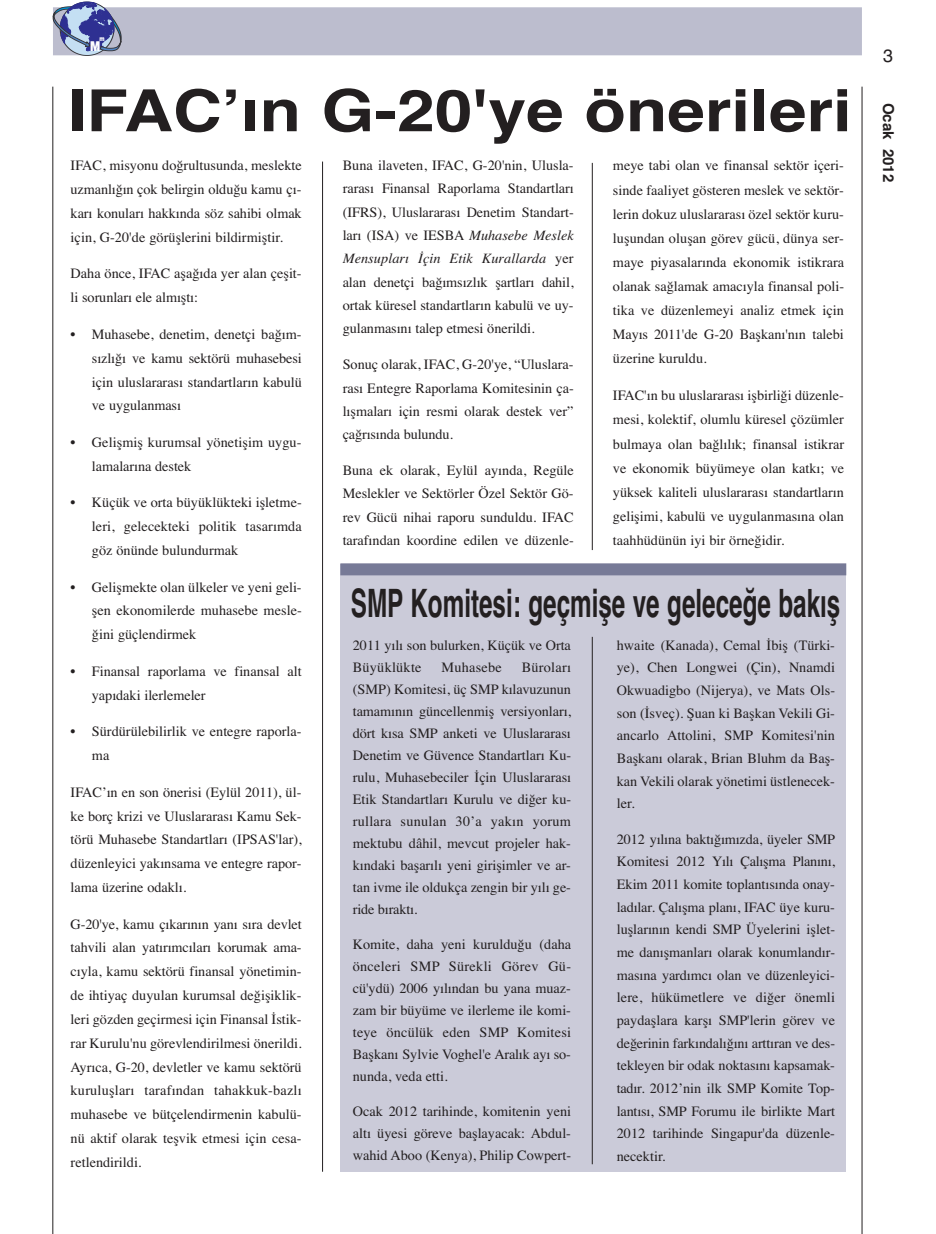
<style>
.page{position:relative;width:936px;height:1234px;background:#fff}
.page>*{position:absolute;margin:0;border:0;box-sizing:border-box;transform-origin:0 0}
.t1{font:700 58.05px "Helvetica TU";color:#231f20;scale:1.17 1}
.t2{font:700 39px "Helvetica TU";color:#231f20;scale:.62 1}
.t3{font:18px "Helvetica TU";color:#231f20}
.t4{font:700 15px "Helvetica TU";color:#231f20}
.t5{font:14.25px/23.9px "Times TU";color:#231f20;text-align:justify}
.t6{font:900 13.65px "Helvetica Neue";color:#fff;scale:.79 1}
.t7{font:900 7.05px "Helvetica Neue";color:#fff;scale:.76 1}
.s1{font-style:italic}
</style>
<div class="page">
<div style="left:53px;top:7px;width:808px;height:48px;background:#bcbdce"></div>
<svg style="left:53px;top:2px;width:68px;height:54px"></svg>
<hr style="left:52px;top:87px;width:1px;height:1146px;background:#231f20">
<hr style="left:322px;top:161px;width:1px;height:1010px;background:#231f20">
<hr style="left:592px;top:163px;width:1px;height:387px;background:#231f20">
<hr style="left:861px;top:87px;width:1px;height:1146px;background:#231f20">
<div style="left:341px;top:564px;width:505px;height:607px;background:#cbcbd9"></div>
<hr style="left:592px;top:636px;width:1px;height:527px;background:#231f20">
<div style="left:340px;top:563px;width:506px;height:12px;background:#777a97"></div>
<p class="t7" style="left:99px;top:36px;width:8px">m</p>
<p class="t6" style="left:90px;top:41px;width:14px">M</p>
<h1 class="t1" style="left:68px;top:77px;width:671px">IFAC’ın G-20'ye önerileri</h1>
<p class="t5" style="left:71px;top:153px;width:232px">IFAC, misyonu doğrultusunda, meslekte uzmanlığın çok belirgin olduğu kamu çı&shy;karı konuları hakkında söz sahibi olmak için, G-20'de görüşlerini bildirmiştir.</p>
<p class="t5" style="left:71px;top:261px;width:232px">Daha önce, IFAC aşağıda yer alan çeşit&shy;li sorunları ele almıştı:</p>
<p class="t5" style="left:92px;top:322px;width:211px;text-indent:-21px">• Muhasebe, denetim, denetçi bağım&shy;sızlığı ve kamu sektörü muhasebesi için uluslararası standartların kabulü ve uygulanması</p>
<p class="t5" style="left:92px;top:430px;width:211px;text-indent:-21px">• Gelişmiş kurumsal yönetişim uygu&shy;lamalarına destek</p>
<p class="t5" style="left:92px;top:490px;width:211px;text-indent:-21px">• Küçük ve orta büyüklükteki işletme&shy;leri, gelecekteki politik tasarımda göz önünde bulundurmak</p>
<p class="t5" style="left:92px;top:574px;width:211px;text-indent:-21px">• Gelişmekte olan ülkeler ve yeni geli&shy;şen ekonomilerde muhasebe mesle&shy;ğini güçlendirmek</p>
<p class="t5" style="left:92px;top:659px;width:211px;text-indent:-21px">• Finansal raporlama ve finansal alt yapıdaki ilerlemeler</p>
<p class="t5" style="left:92px;top:719px;width:211px;text-indent:-21px">• Sürdürülebilirlik ve entegre raporla&shy;ma</p>
<p class="t5" style="left:71px;top:779px;width:232px">IFAC’ın en son önerisi (Eylül 2011), ül&shy;ke borç krizi ve Uluslararası Kamu Sek&shy;törü Muhasebe Standartları (IPSAS'lar), düzenleyici yakınsama ve entegre rapor&shy;lama üzerine odaklı.</p>
<p class="t5" style="left:71px;top:911px;width:232px">G-20'ye, kamu çıkarının yanı sıra devlet tahvili alan yatırımcıları korumak ama&shy;cıyla, kamu sektörü finansal yönetimin&shy;de ihtiyaç duyulan kurumsal değişiklik&shy;leri gözden geçirmesi için Finansal İstik&shy;rar Kurulu'nu görevlendirilmesi önerildi.<br>Ayrıca, G-20, devletler ve kamu sektörü kuruluşları tarafından tahakkuk-bazlı muhasebe ve bütçelendirmenin kabulü&shy;nü aktif olarak teşvik etmesi için cesa&shy;retlendirildi.</p>
<p class="t5" style="left:342px;top:154px;width:233px;line-height:23.2px">Buna ilaveten, IFAC, G-20'nin, Ulusla&shy;rarası Finansal Raporlama Standartları (IFRS), Uluslararası Denetim Standart&shy;ları (ISA) ve IESBA <span class="s1">Muhasebe Meslek Mensupları İçin Etik Kurallarda</span> yer alan denetçi bağımsızlık şartları dahil, ortak küresel standartların kabulü ve uy&shy;gulanmasını talep etmesi önerildi.</p>
<p class="t5" style="left:342px;top:352px;width:232px;line-height:23.2px">Sonuç olarak, IFAC, G-20'ye, “Uluslara&shy;rası Entegre Raporlama Komitesinin ça&shy;lışmaları için resmi olarak destek ver” çağrısında bulundu.</p>
<p class="t5" style="left:342px;top:458px;width:232px;line-height:23.2px">Buna ek olarak, Eylül ayında, Regüle Meslekler ve Sektörler Özel Sektör Gö&shy;rev Gücü nihai raporu sunduldu. IFAC tarafından koordine edilen ve düzenle-</p>
<p class="t5" style="left:613px;top:153px;width:233px">meye tabi olan ve finansal sektör içeri&shy;sinde faaliyet gösteren meslek ve sektör&shy;lerin dokuz uluslararası özel sektör kuru&shy;luşundan oluşan görev gücü, dünya ser&shy;maye piyasalarında ekonomik istikrara olanak sağlamak amacıyla finansal poli&shy;tika ve düzenlemeyi analiz etmek için Mayıs 2011'de G-20 Başkanı'nın talebi üzerine kuruldu.</p>
<p class="t5" style="left:613px;top:383px;width:233px">IFAC'ın bu uluslararası işbirliği düzenle&shy;mesi, kolektif, olumlu küresel çözümler bulmaya olan bağlılık; finansal istikrar ve ekonomik büyümeye olan katkı; ve yüksek kaliteli uluslararası standartların gelişimi, kabulü ve uygulanmasına olan taahhüdünün iyi bir örneğidir.</p>
<h2 class="t2" style="left:351px;top:580px;width:791px">SMP Komitesi: geçmişe ve geleceğe bakış</h2>
<p class="t5" style="left:353px;top:633px;width:219px;line-height:22px">2011 yılı son bulurken, Küçük ve Orta<br>Büyüklükte</p>
<p class="t5" style="left:353px;top:655px;width:220px;line-height:22px;text-indent:169px">Büroları (SMP) Komitesi, üç SMP kılavuzunun tamamının güncellenmiş versiyonları, dört kısa SMP anketi ve Uluslararası Denetim ve Güvence Standartları Ku&shy;rulu, Muhasebeciler İçin Uluslararası Etik Standartları Kurulu ve diğer ku&shy;rullara sunulan 30’a yakın yorum mektubu dâhil, mevcut projeler hak&shy;kındaki başarılı yeni girişimler ve ar&shy;tan ivme ile oldukça zengin bir yılı ge&shy;ride bıraktı.</p>
<p class="t5" style="left:353px;top:932px;width:220px;line-height:22px">Komite, daha yeni kurulduğu (daha önceleri SMP Sürekli Görev Gü&shy;cü'ydü) 2006 yılından bu yana muaz&shy;zam bir büyüme ve ilerleme ile komi&shy;teye öncülük eden SMP Komitesi Başkanı Sylvie Voghel'e Aralık ayı so&shy;nunda, veda etti.</p>
<p class="t5" style="left:353px;top:1099px;width:220px;line-height:22px">Ocak 2012 tarihinde, komitenin yeni altı üyesi göreve başlayacak: Abdul&shy;wahid Aboo (Kenya), Philip Cowpert-</p>
<p class="t5" style="left:441px;top:654px;width:62px">Muhasebe</p>
<p class="t5" style="left:616px;top:633px;width:220px;line-height:22.6px">hwaite (Kanada), Cemal İbiş (Türki&shy;ye), Chen Longwei (Çin), Nnamdi Okwuadigbo (Nijerya), ve Mats Ols&shy;son (İsveç). Şuan ki Başkan Vekili Gi&shy;ancarlo Attolini, SMP Komitesi'nin Başkanı olarak, Brian Bluhm da Baş&shy;kan Vekili olarak yönetimi üstlenecek&shy;ler.</p>
<p class="t5" style="left:616px;top:827px;width:220px;line-height:22.6px">2012 yılına baktığımızda, üyeler SMP Komitesi 2012 Yılı Çalışma Planını, Ekim 2011 komite toplantısında onay&shy;ladılar. Çalışma planı, IFAC üye kuru&shy;luşlarının kendi SMP Üyelerini işlet&shy;me danışmanları olarak konumlandır&shy;masına yardımcı olan ve düzenleyici&shy;lere, hükümetlere ve diğer önemli paydaşlara karşı SMP'lerin görev ve değerinin farkındalığını arttıran ve des&shy;tekleyen bir odak noktasını kapsamak&shy;tadır. 2012’nin ilk SMP Komite Top&shy;lantısı, SMP Forumu ile birlikte Mart 2012 tarihinde Singapur'da düzenle&shy;necektir.</p>
<p class="t3" style="left:883px;top:45px;width:12px">3</p>
<p class="t4" style="left:897px;top:103px;width:81px;rotate:90deg">Ocak 2012</p>
</div>
